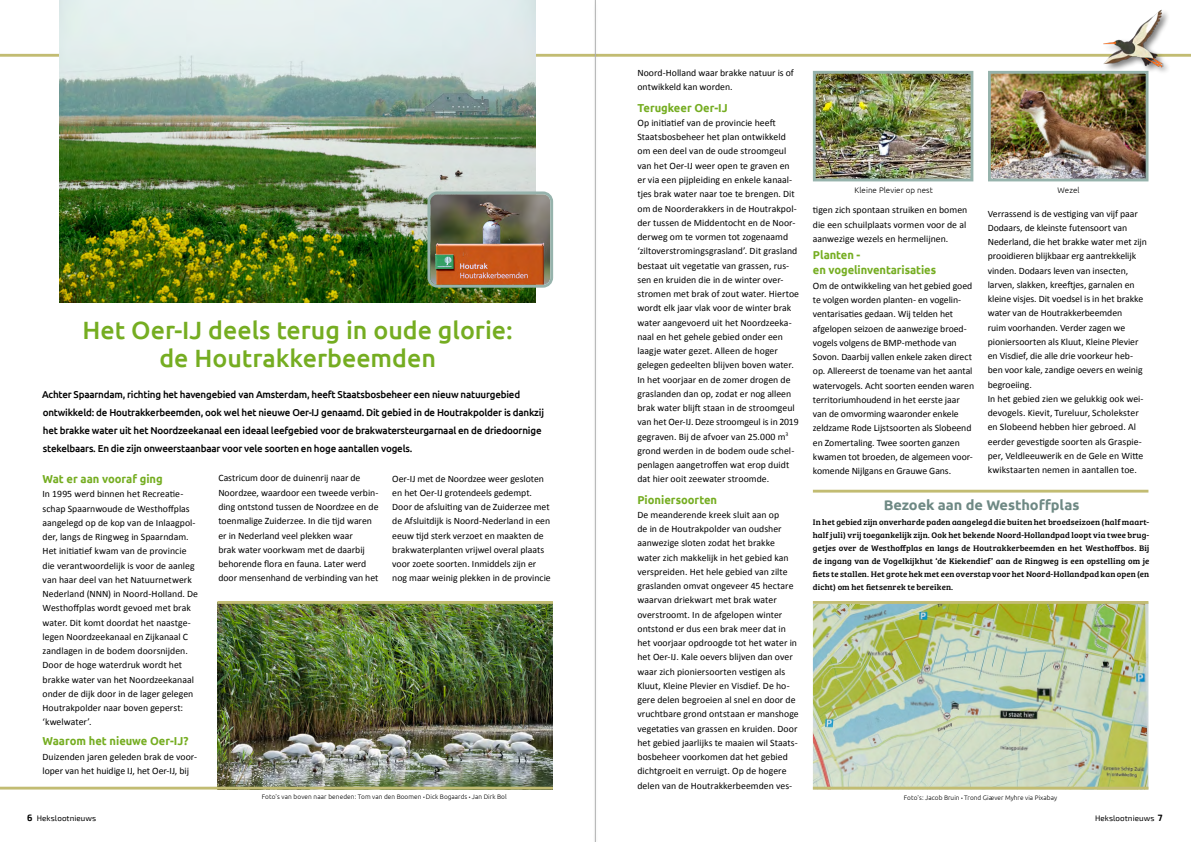
<style>
.page{position:relative;width:1191px;height:842px;background:#fff}
.page>*{position:absolute;margin:0;border:0;box-sizing:border-box;transform-origin:0 0}
.t1{font:500 25px/28px "Ubuntu";color:#75ad21;text-align:center}
.t2{font:700 14px "Ubuntu";letter-spacing:-.005em;color:#6e8984;scale:1.04 1}
.t3{font:700 11.5px/14.2px "Ubuntu";color:#75ad21}
.t4{font:500 10px/18px "Ubuntu";letter-spacing:-.02em;color:#000}
.t5{font:9.8px/14.3px "Calibri";color:#000}
.t6{font:8.3px/13.1px "Bree Serif";letter-spacing:.015em;color:#000;text-align:justify;scale:1.04 1}
.t7{font:8px "Exo 2";letter-spacing:.01em;color:#000}
.t8{font:300 8px "Ubuntu";letter-spacing:.01em;color:#000}
.t9{font:300 6.5px "Ubuntu";letter-spacing:.005em;color:#000}
.s1{font-size:5px}
.s2{font-weight:700;font-size:9px}
</style>
<div class="page">
<img style="left:217px;top:604px;width:336px;height:183px">
<img style="left:812px;top:70px;width:162px;height:112px">
<img style="left:988px;top:70px;width:161px;height:112px">
<img style="left:813px;top:604px;width:335px;height:183px">
<hr style="left:813px;top:490px;width:335px;height:3px;background:#c2bc72">
<hr style="left:813px;top:601px;width:335px;height:3px;background:#c2bc72">
<hr style="left:813px;top:787px;width:335px;height:2px;background:#c2bc72">
<hr style="left:217px;top:601px;width:336px;height:3px;background:#c2bc72">
<hr style="left:0;top:787px;width:553px;height:2px;background:#c2bc72">
<hr style="left:0;top:54px;width:1191px;height:3px;background:#c2bc72">
<img style="left:59px;top:0;width:477px;height:302px">
<img style="left:431px;top:195px;width:118px;height:89px">
<div style="left:427px;top:191px;width:126px;height:97px;border:3px solid #96b3ac;border-radius:9px"></div>
<div style="left:1102px;top:9px;width:69px;height:66px;background:#000;opacity:.51"></div>
<img style="left:1103px;top:9px;width:60px;height:60px">
<div style="left:592px;top:0;width:6px;height:842px;background:#fafafa"></div>
<hr style="left:595px;top:0;width:1px;height:842px;background:#afb0b0">
<h1 class="t1" style="left:83px;top:315px;width:432px">Het Oer-IJ deels terug in oude glorie: de Houtrakkerbeemden</h1>
<p class="t4" style="left:42px;top:385px;width:503px">Achter Spaarndam, richting het havengebied van Amsterdam, heeft Staatsbosbeheer een nieuw natuurgebied ontwikkeld: de Houtrakkerbeemden, ook wel het nieuwe Oer-IJ genaamd. Dit gebied in de Houtrakpolder is dankzij het brakke water uit het Noordzeekanaal een ideaal leefgebied voor de brakwatersteurgarnaal en de driedoornige stekelbaars. En die zijn onweerstaanbaar voor vele soorten en hoge aantallen vogels.</p>
<p class="t3" style="left:43px;top:471px;width:122px">Wat er aan vooraf ging</p>
<p class="t5" style="left:43px;top:486px;width:157px">In 1995 werd binnen het Recreatie&shy;schap Spaarnwoude de Westhoffplas aangelegd op de kop van de Inlaagpol&shy;der, langs de Ringweg in Spaarndam.<br>Het initiatief kwam van de provincie die verantwoordelijk is voor de aanleg van haar deel van het Natuurnetwerk Nederland (NNN) in Noord-Holland. De Westhoffplas wordt gevoed met brak water. Dit komt doordat het naastge&shy;legen Noordzeekanaal en Zijkanaal C zandlagen in de bodem doorsnijden.<br>Door de hoge waterdruk wordt het brakke water van het Noordzeekanaal onder de dijk door in de lager gelegen Houtrakpolder naar boven geperst: ‘kwelwater’.</p>
<p class="t3" style="left:43px;top:734px;width:147px">Waarom het nieuwe Oer-IJ?</p>
<p class="t5" style="left:43px;top:749px;width:156px">Duizenden jaren geleden brak de voor&shy;loper van het huidige IJ, het Oer-IJ, bij</p>
<p class="t5" style="left:218px;top:471px;width:162px">Castricum door de duinenrij naar de Noordzee, waardoor een tweede verbin&shy;ding ontstond tussen de Noordzee en de toenmalige Zuiderzee. In die tijd waren er in Nederland veel plekken waar<br>brak water voorkwam met de daarbij behorende flora en fauna. Later werd door mensenhand de verbinding van het</p>
<p class="t5" style="left:392px;top:471px;width:160px">Oer-IJ met de Noordzee weer gesloten en het Oer-IJ grotendeels gedempt.<br>Door de afsluiting van de Zuiderzee met de Afsluitdijk is Noord-Nederland in een eeuw tijd sterk verzoet en maakten de brakwaterplanten vrijwel overal plaats voor zoete soorten. Inmiddels zijn er nog maar weinig plekken in de provincie</p>
<p class="t9" style="left:262px;top:793px;width:246px">Foto's van boven naar beneden: Tom van den Boomen <span class="s1">•</span> Dick Bogaards <span class="s1">•</span> Jan Dirk Bol</p>
<p class="t5" style="left:637px;top:65px;width:158px">Noord-Holland waar brakke natuur is of ontwikkeld kan worden.</p>
<p class="t3" style="left:637px;top:100px;width:92px">Terugkeer Oer-IJ</p>
<p class="t5" style="left:637px;top:115px;width:163px">Op initiatief van de provincie heeft Staatsbosbeheer het plan ontwikkeld om een deel van de oude stroomgeul van het Oer-IJ weer open te graven en er via een pijpleiding en enkele kanaal&shy;tjes brak water naar toe te brengen. Dit om de Noorderakkers in de Houtrakpol&shy;der tussen de Middentocht en de Noor&shy;derweg om te vormen tot zogenaamd ‘ziltoverstromingsgrasland’. Dit grasland bestaat uit vegetatie van grassen, rus&shy;sen en kruiden die in de winter over&shy;stromen met brak of zout water. Hiertoe wordt elk jaar vlak voor de winter brak water aangevoerd uit het Noordzeeka&shy;naal en het gehele gebied onder een laagje water gezet. Alleen de hoger gelegen gedeelten blijven boven water.<br>In het voorjaar en de zomer drogen de graslanden dan op, zodat er nog alleen brak water blijft staan in de stroomgeul van het Oer-IJ. Deze stroomgeul is in 2019 gegraven. Bij de afvoer van 25.000 m<sup>3 </sup>grond werden in de bodem oude schel&shy;penlagen aangetroffen wat erop duidt dat hier ooit zeewater stroomde.</p>
<p class="t3" style="left:637px;top:492px;width:81px">Pioniersoorten</p>
<p class="t5" style="left:637px;top:507px;width:163px">De meanderende kreek sluit aan op<br>de in de Houtrakpolder van oudsher aanwezige sloten zodat het brakke water zich makkelijk in het gebied kan verspreiden. Het hele gebied van zilte graslanden omvat ongeveer 45 hectare waarvan driekwart met brak water overstroomt. In de afgelopen winter ontstond er dus een brak meer dat in het voorjaar opdroogde tot het water in het Oer-IJ. Kale oevers blijven dan over waar zich pioniersoorten vestigen als Kluut, Kleine Plevier en Visdief. De ho&shy;gere delen begroeien al snel en door de vruchtbare grond ontstaan er manshoge vegetaties van grassen en kruiden. Door het gebied jaarlijks te maaien wil Staats&shy;bosbeheer voorkomen dat het gebied dichtgroeit en verruigt. Op de hogere delen van de Houtrakkerbeemden ves-</p>
<p class="t8" style="left:854px;top:185px;width:80px">Kleine Plevier op nest</p>
<p class="t8" style="left:1057px;top:185px;width:23px">Wezel</p>
<p class="t5" style="left:813px;top:203px;width:156px;text-align:justify">tigen zich spontaan struiken en bomen die een schuilplaats vormen voor de al aanwezige wezels en hermelijnen.</p>
<p class="t3" style="left:813px;top:248px;width:125px">Planten -<br>en vogelinventarisaties</p>
<p class="t5" style="left:813px;top:278px;width:163px">Om de ontwikkeling van het gebied goed te volgen worden planten- en vogelin&shy;ventarisaties gedaan. Wij telden het afgelopen seizoen de aanwezige broed&shy;vogels volgens de BMP-methode van Sovon. Daarbij vallen enkele zaken direct op. Allereerst de toename van het aantal watervogels. Acht soorten eenden waren territoriumhoudend in het eerste jaar van de omvorming waaronder enkele zeldzame Rode Lijstsoorten als Slobeend en Zomertaling. Twee soorten ganzen kwamen tot broeden, de algemeen voor&shy;komende Nijlgans en Grauwe Gans.</p>
<p class="t5" style="left:987px;top:206px;width:161px">Verrassend is de vestiging van vijf paar Dodaars, de kleinste futensoort van Nederland, die het brakke water met zijn prooidieren blijkbaar erg aantrekkelijk vinden. Dodaars leven van insecten, larven, slakken, kreeftjes, garnalen en kleine visjes. Dit voedsel is in het brakke water van de Houtrakkerbeemden<br>ruim voorhanden. Verder zagen we pioniersoorten als Kluut, Kleine Plevier en Visdief, die alle drie voorkeur heb&shy;ben voor kale, zandige oevers en weinig begroeiing.<br>In het gebied zien we gelukkig ook wei&shy;devogels. Kievit, Tureluur, Scholekster en Slobeend hebben hier gebroed. Al eerder gevestigde soorten als Graspie&shy;per, Veldleeuwerik en de Gele en Witte kwikstaarten nemen in aantallen toe.</p>
<h2 class="t2" style="left:883px;top:496px;width:190px">Bezoek aan de Westhoffplas</h2>
<p class="t6" style="left:813px;top:515px;width:325px">In het gebied zijn onverharde paden aangelegd die buiten het broedseizoen (half maart&shy;half juli) vrij toegankelijk zijn. Ook het bekende Noord-Hollandpad loopt via twee brug&shy;getjes over de Westhoffplas en langs de Houtrakkerbeemden en het Westhoffbos. Bij de ingang van de Vogelkijkhut ‘de Kiekendief’ aan de Ringweg is een opstelling om je fiets te stallen. Het grote hek met een overstap voor het Noord-Hollandpad kan open (en dicht) om het fietsenrek te bereiken.</p>
<p class="t9" style="left:903px;top:794px;width:155px">Foto's: Jacob Bruin <span class="s1">•</span> Trond Giæver Myhre via Pixabay</p>
<p class="t7" style="left:27px;top:814px;width:71px"><span class="s2">6</span> Hekslootnieuws</p>
<p class="t7" style="left:1095px;top:814px;width:69px">Hekslootnieuws <span class="s2">7</span></p>
</div>
